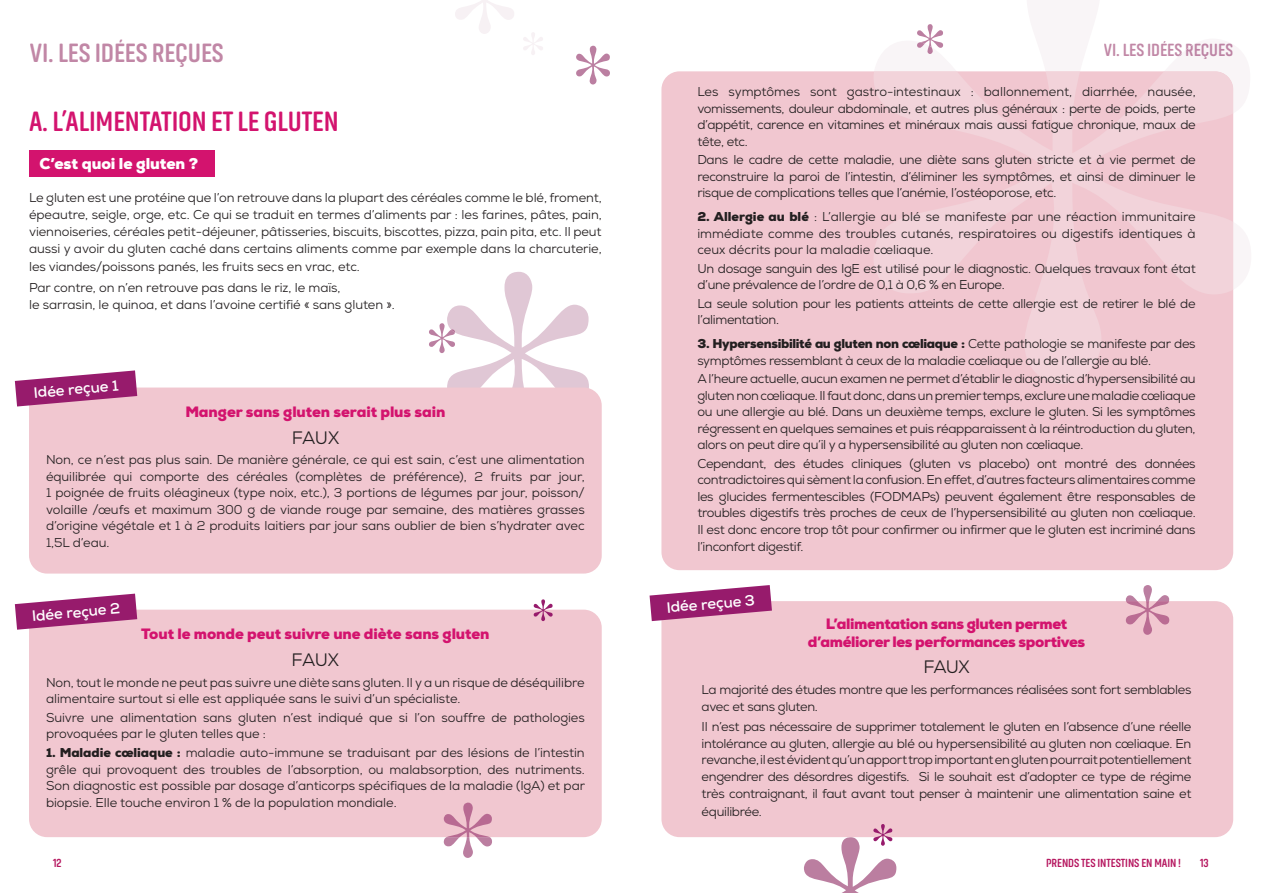
<style>
.page{position:relative;width:1263px;height:893px;background:#fff}
.page>*{position:absolute;margin:0;border:0;box-sizing:border-box;transform-origin:0 0}
.t1{font:700 28.5px "Akhand Soft";letter-spacing:-.005em;color:#d3136e}
.t2{font:700 27px "Akhand Soft";letter-spacing:-.005em;color:#c187a6}
.t3{font:700 18px "Akhand Soft";letter-spacing:-.005em;color:#c187a6}
.t4{font:18px "Nexa";letter-spacing:-.03em;color:#231f20}
.t5{font:900 15.6px "Nexa";letter-spacing:-.005em;color:#fff}
.t6{font:900 15px "Nexa";letter-spacing:-.005em;color:#d3136e}
.t7{font:900 15px/18px "Nexa";letter-spacing:-.025em;color:#d3136e;text-align:center}
.t8{font:700 15px "Nexa";color:#fff}
.t9{font:12.9px/16.5px "Nexa";letter-spacing:-.025em;color:#231f20;text-align:justify}
.t10{font:12.9px/16.5px "Nexa";letter-spacing:-.005em;color:#231f20}
.t11{font:700 12px "Akhand Soft";letter-spacing:-.005em;color:#b5155e}
.s1{font-weight:900}
</style>
<div class="page">
<svg style="left:455px;top:0;width:59px;height:34px"></svg>
<svg style="left:523px;top:32px;width:20px;height:23px"></svg>
<svg style="left:576px;top:46px;width:34px;height:39px"></svg>
<div style="left:29px;top:388px;width:573px;height:186px;background:#f1c7d0;border-radius:18px"></div>
<div style="left:29px;top:610px;width:573px;height:227px;background:#f1c7d0;border-radius:18px"></div>
<div style="left:29px;top:150px;width:186px;height:26px;background:#d3136e"></div>
<svg style="left:15px;top:370px;width:122px;height:36px"></svg>
<svg style="left:15px;top:594px;width:122px;height:36px"></svg>
<svg style="left:534px;top:599px;width:19px;height:22px"></svg>
<div style="left:661px;top:71px;width:572px;height:499px;background:#f1c7d0;border-radius:18px"></div>
<svg style="left:873px;top:71px;width:360px;height:312px"></svg>
<div style="left:661px;top:601px;width:572px;height:236px;background:#f1c7d0;border-radius:18px"></div>
<svg style="left:649px;top:585px;width:123px;height:36px"></svg>
<svg style="left:444px;top:803px;width:48px;height:55px"></svg>
<svg style="left:804px;top:824px;width:92px;height:69px"></svg>
<svg style="left:1126px;top:585px;width:43px;height:50px"></svg>
<svg style="left:917px;top:24px;width:26px;height:30px"></svg>
<svg style="left:429px;top:272px;width:160px;height:117px"></svg>
<h2 class="t2" style="left:30px;top:39px;width:196px">VI. LES IDÉES REÇUES</h2>
<h1 class="t1" style="left:29px;top:106px;width:311px">A. L’ALIMENTATION ET LE GLUTEN</h1>
<p class="t5" style="left:39px;top:153px;width:160px">C’est quoi le gluten ?</p>
<p class="t9" style="left:29px;top:189px;width:574px;line-height:17.2px">Le gluten est une protéine que l’on retrouve dans la plupart des céréales comme le blé, froment, épeautre, seigle, orge, etc. Ce qui se traduit en termes d’aliments par : les farines, pâtes, pain, viennoiseries, céréales petit-déjeuner, pâtisseries, biscuits, biscottes, pizza, pain pita, etc. Il peut aussi y avoir du gluten caché dans certains aliments comme par exemple dans la charcuterie, les viandes/poissons panés, les fruits secs en vrac, etc.</p>
<p class="t10" style="left:29px;top:279px;width:367px;line-height:17.2px">Par contre, on n’en retrouve pas dans le riz, le maïs,<br>le sarrasin, le quinoa, et dans l’avoine certifié « sans gluten ».</p>
<p class="t8" style="left:33px;top:383px;width:86px;rotate:-5deg">Idée reçue 1</p>
<p class="t6" style="left:185px;top:402px;width:261px">Manger sans gluten serait plus sain</p>
<h3 class="t4" style="left:292px;top:426px;width:49px">FAUX</h3>
<p class="t9" style="left:46px;top:452px;width:540px">Non, ce n’est pas plus sain. De manière générale, ce qui est sain, c’est une alimentation équilibrée qui comporte des céréales (complètes de préférence), 2 fruits par jour, 1 poignée de fruits oléagineux (type noix, etc.), 3 portions de légumes par jour, poisson/ volaille /œufs et maximum 300 g de viande rouge par semaine, des matières grasses d’origine végétale et 1 à 2 produits laitiers par jour sans oublier de bien s’hydrater avec 1,5L d’eau.</p>
<h3 class="t3" style="left:1104px;top:40px;width:131px">VI. LES IDÉES REÇUES</h3>
<p class="t9" style="left:697px;top:83px;width:500px">Les symptômes sont gastro-intestinaux : ballonnement, diarrhée, nausée, vomissements, douleur abdominale, et autres plus généraux : perte de poids, perte d’appétit, carence en vitamines et minéraux mais aussi fatigue chronique, maux de tête, etc.</p>
<p class="t9" style="left:697px;top:152px;width:500px">Dans le cadre de cette maladie, une diète sans gluten stricte et à vie permet de reconstruire la paroi de l’intestin, d’éliminer les symptômes, et ainsi de diminuer le risque de complications telles que l’anémie, l’ostéoporose, etc.</p>
<p class="t9" style="left:697px;top:208px;width:500px"><span class="s1">2. Allergie au blé</span> : L’allergie au blé se manifeste par une réaction immunitaire immédiate comme des troubles cutanés, respiratoires ou digestifs identiques à ceux décrits pour la maladie cœliaque.</p>
<p class="t9" style="left:697px;top:260px;width:500px">Un dosage sanguin des IgE est utilisé pour le diagnostic. Quelques travaux font état d’une prévalence de l’ordre de 0,1 à 0,6 % en Europe.</p>
<p class="t9" style="left:697px;top:295px;width:500px">La seule solution pour les patients atteints de cette allergie est de retirer le blé de l’alimentation.</p>
<p class="t9" style="left:697px;top:335px;width:500px"><span class="s1">3. Hypersensibilité au gluten non cœliaque :</span> Cette pathologie se manifeste par des symptômes ressemblant à ceux de la maladie cœliaque ou de l’allergie au blé.</p>
<p class="t9" style="left:697px;top:370px;width:500px">A l’heure actuelle, aucun examen ne permet d’établir le diagnostic d’hypersensibilité au gluten non cœliaque. Il faut donc, dans un premier temps, exclure une maladie cœliaque ou une allergie au blé. Dans un deuxième temps, exclure le gluten. Si les symptômes régressent en quelques semaines et puis réapparaissent à la réintroduction du gluten, alors on peut dire qu’il y a hypersensibilité au gluten non cœliaque.</p>
<p class="t9" style="left:697px;top:455px;width:500px">Cependant, des études cliniques (gluten vs placebo) ont montré des données contradictoires qui sèment la confusion. En effet, d’autres facteurs alimentaires comme les glucides fermentescibles (FODMAPs) peuvent également être responsables de troubles digestifs très proches de ceux de l’hypersensibilité au gluten non cœliaque.<br>Il est donc encore trop tôt pour confirmer ou infirmer que le gluten est incriminé dans l’inconfort digestif.</p>
<p class="t8" style="left:31px;top:606px;width:90px;rotate:-5deg">Idée reçue 2</p>
<p class="t8" style="left:666px;top:598px;width:90px;rotate:-5deg">Idée reçue 3</p>
<p class="t7" style="left:808px;top:614px;width:279px">L’alimentation sans gluten permet d’améliorer les performances sportives</p>
<h3 class="t4" style="left:923px;top:656px;width:48px">FAUX</h3>
<p class="t9" style="left:702px;top:681px;width:491px">La majorité des études montre que les performances réalisées sont fort semblables avec et sans gluten.</p>
<p class="t9" style="left:702px;top:719px;width:491px">Il n’est pas nécessaire de supprimer totalement le gluten en l’absence d’une réelle intolérance au gluten, allergie au blé ou hypersensibilité au gluten non cœliaque. En revanche, il est évident qu’un apport trop important en gluten pourrait potentiellement engendrer des désordres digestifs. Si le souhait est d’adopter ce type de régime très contraignant, il faut avant tout penser à maintenir une alimentation saine et</p>
<p class="t9" style="left:702px;top:803px;width:62px">équilibrée.</p>
<p class="t6" style="left:141px;top:624px;width:350px">Tout le monde peut suivre une diète sans gluten</p>
<h3 class="t4" style="left:292px;top:648px;width:49px">FAUX</h3>
<p class="t10" style="left:46px;top:674px;width:540px">Non, tout le monde ne peut pas suivre une diète sans gluten. Il y a un risque de déséquilibre alimentaire surtout si elle est appliquée sans le suivi d’un spécialiste.</p>
<p class="t10" style="left:46px;top:709px;width:540px">Suivre une alimentation sans gluten n’est indiqué que si l’on souffre de pathologies provoquées par le gluten telles que :</p>
<p class="t9" style="left:46px;top:744px;width:540px"><span class="s1">1. Maladie cœliaque :</span> maladie auto-immune se traduisant par des lésions de l’intestin grêle qui provoquent des troubles de l’absorption, ou malabsorption, des nutriments.<br>Son diagnostic est possible par dosage d’anticorps spécifiques de la maladie (IgA) et par biopsie. Elle touche environ 1 % de la population mondiale.</p>
<p class="t11" style="left:53px;top:856px;width:10px">12</p>
<p class="t11" style="left:1046px;top:856px;width:137px">PRENDS TES INTESTINS EN MAIN !</p>
<p class="t11" style="left:1200px;top:856px;width:10px">13</p>
</div>
